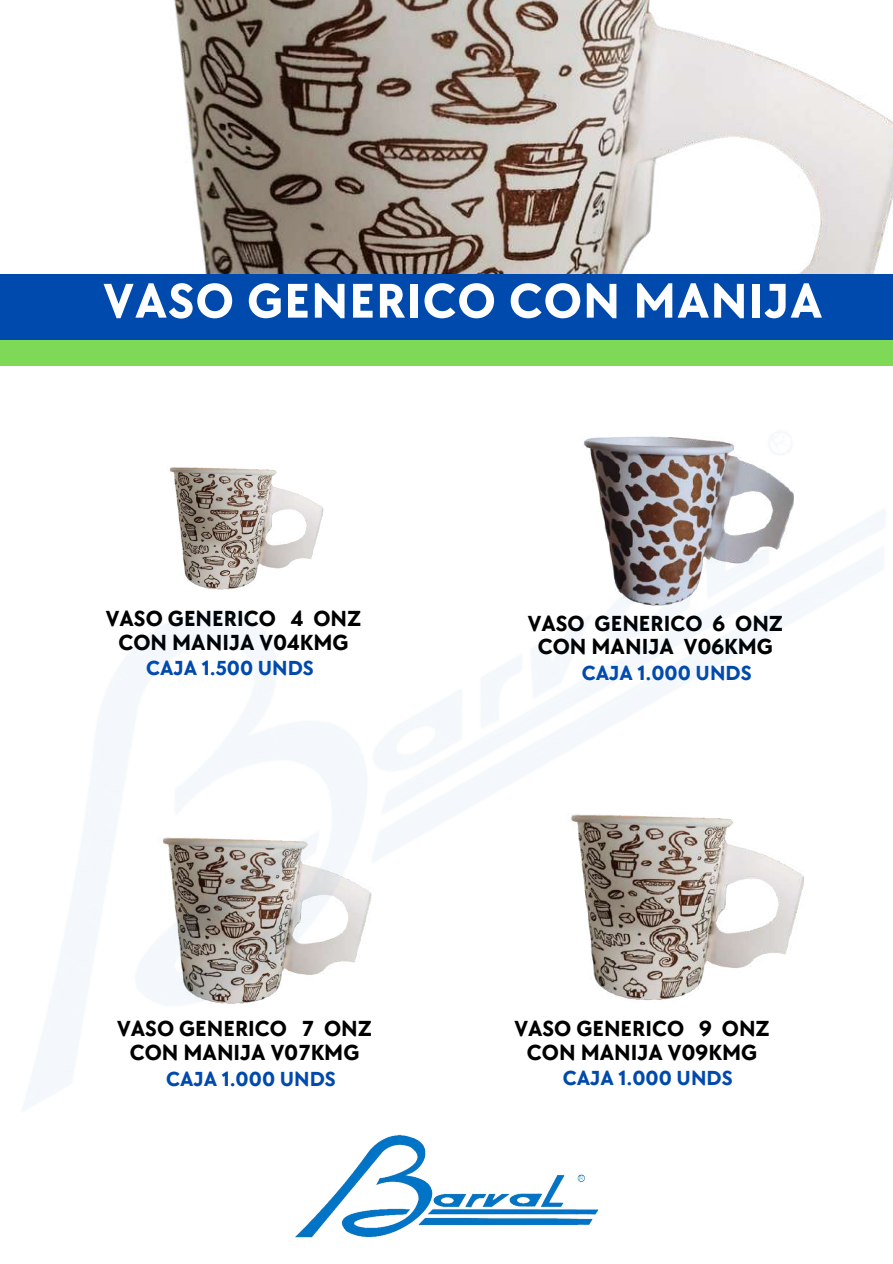
<style>
.page{position:relative;width:893px;height:1264px;background:#fff}
.page>*{position:absolute;margin:0;border:0;box-sizing:border-box;transform-origin:0 0}
.t1{font:700 50.4px "TT Chocolates";letter-spacing:.02em;color:#fff}
.t2{font:700 22.5px/23.7px "TT Chocolates";color:#000;text-align:center}
.t3{font:700 21px "TT Chocolates";color:#004aad}
</style>
<div class="page">
<img style="left:174px;top:0;width:718px;height:259px">
<img style="left:295px;top:1181px;width:303px;height:57px">
<img style="left:0;top:259px;width:892px;height:922px">
<h1 class="t1" style="left:103px;top:272px;width:720px">VASO GENERICO CON MANIJA</h1>
<p class="t2" style="left:106px;top:607px;width:257px">VASO GENERICO 4 ONZ<br>CON MANIJA V04KMG</p>
<p class="t3" style="left:146px;top:656px;width:169px">CAJA 1.500 UNDS</p>
<p class="t2" style="left:527px;top:612px;width:257px">VASO GENERICO 6 ONZ<br>CON MANIJA V06KMG</p>
<p class="t3" style="left:581px;top:660px;width:171px">CAJA 1.000 UNDS</p>
<p class="t2" style="left:117px;top:1017px;width:256px">VASO GENERICO 7 ONZ<br>CON MANIJA V07KMG</p>
<p class="t2" style="left:514px;top:1017px;width:257px">VASO GENERICO 9 ONZ<br>CON MANIJA V09KMG</p>
<p class="t3" style="left:166px;top:1066px;width:171px">CAJA 1.000 UNDS</p>
<p class="t3" style="left:562px;top:1065px;width:171px">CAJA 1.000 UNDS</p>
</div>
